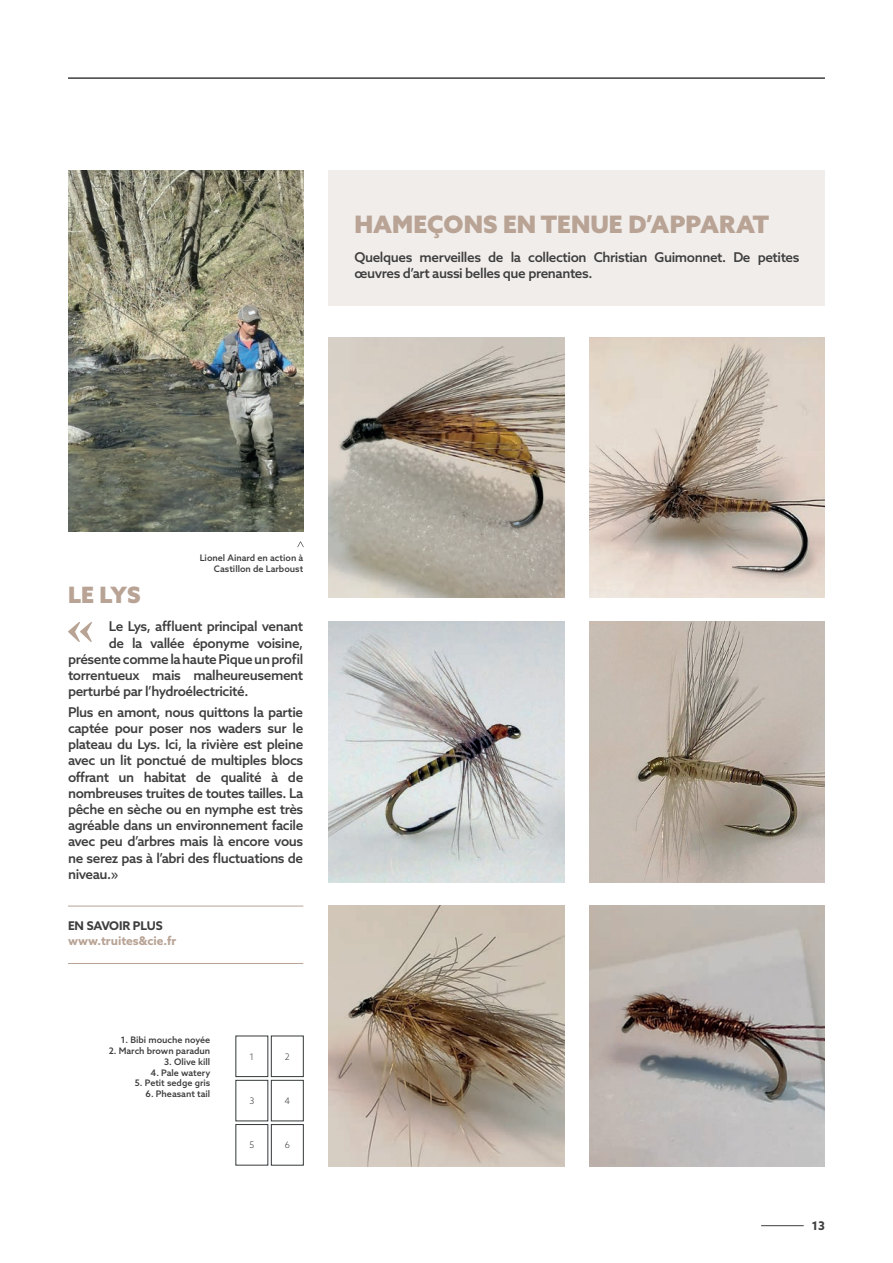
<style>
.page{position:relative;width:893px;height:1263px;background:#fff}
.page>*{position:absolute;margin:0;border:0;box-sizing:border-box;transform-origin:0 0}
.t1{font:900 24px "Azo Sans";color:#b8a395}
.t2{font:900 22.5px "Azo Sans";color:#b8a395}
.t3{font:500 13.5px/16.2px "Azo Sans";letter-spacing:-.03em;color:#3e3e3f;text-align:justify}
.t4{font:700 12px "Azo Sans";color:#b8a395}
.t5{font:700 12px "Azo Sans";letter-spacing:-.01em;color:#3e3e3f}
.t6{font:500 9px/10.8px "Azo Sans";color:#3e3e3f;text-align:right}
.t7{font:300 9px "Azo Sans";color:#3e3e3f}
</style>
<div class="page">
<hr style="left:761px;top:1225px;width:43px;height:1px;background:#3e3e3f">
<svg style="left:297px;top:541px;width:7px;height:6px"></svg>
<img style="left:68px;top:170px;width:235px;height:361px">
<hr style="left:68px;top:906px;width:235px;height:1px;background:#b8a395">
<hr style="left:68px;top:963px;width:235px;height:1px;background:#b8a395">
<hr style="left:68px;top:77px;width:757px;height:2px;background:#3e3e3f">
<img style="left:329px;top:337px;width:235px;height:261px">
<img style="left:329px;top:622px;width:235px;height:260px">
<img style="left:329px;top:906px;width:235px;height:260px">
<img style="left:590px;top:906px;width:235px;height:260px">
<img style="left:590px;top:337px;width:235px;height:261px">
<img style="left:590px;top:622px;width:235px;height:260px">
<div style="left:271px;top:1124px;width:32px;height:41px;border:1px solid #343839"></div>
<div style="left:271px;top:1080px;width:32px;height:41px;border:1px solid #343839"></div>
<svg style="left:68px;top:622px;width:24px;height:20px"></svg>
<div style="left:329px;top:170px;width:496px;height:136px;background:#f1edea"></div>
<h1 class="t1" style="left:354px;top:208px;width:416px">HAMEÇONS EN TENUE D’APPARAT</h1>
<p class="t3" style="left:354px;top:249px;width:447px">Quelques merveilles de la collection Christian Guimonnet. De petites œuvres d’art aussi belles que prenantes.</p>
<p class="t6" style="left:200px;top:553px;width:105px">Lionel Ainard en action à<br>Castillon de Larboust</p>
<h2 class="t2" style="left:68px;top:579px;width:74px">LE LYS</h2>
<p class="t3" style="left:109px;top:618px;width:196px">Le Lys, affluent principal venant</p>
<p class="t3" style="left:109px;top:634px;width:196px">de la vallée éponyme voisine,</p>
<p class="t3" style="left:68px;top:651px;width:237px">présente comme la haute Pique un profil</p>
<p class="t3" style="left:68px;top:667px;width:237px">torrentueux mais malheureusement</p>
<p class="t3" style="left:68px;top:683px;width:182px">perturbé par l’hydroélectricité.</p>
<p class="t3" style="left:68px;top:704px;width:237px">Plus en amont, nous quittons la partie captée pour poser nos waders sur le plateau du Lys. Ici, la rivière est pleine avec un lit ponctué de multiples blocs offrant un habitat de qualité à de nombreuses truites de toutes tailles. La pêche en sèche ou en nymphe est très agréable dans un environnement facile avec peu d’arbres mais là encore vous ne serez pas à l’abri des fluctuations de niveau.»</p>
<p class="t5" style="left:68px;top:918px;width:96px">EN SAVOIR PLUS</p>
<p class="t4" style="left:68px;top:932px;width:110px">www.truites&amp;cie.fr</p>
<p class="t6" style="left:121px;top:1034px;width:91px">1. Bibi mouche noyée</p>
<p class="t6" style="left:109px;top:1045px;width:103px">2. March brown paradun</p>
<p class="t6" style="left:164px;top:1056px;width:48px">3. Olive kill</p>
<p class="t6" style="left:151px;top:1067px;width:61px">4. Pale watery</p>
<p class="t6" style="left:135px;top:1077px;width:77px">5. Petit sedge gris</p>
<p class="t6" style="left:145px;top:1088px;width:66px">6. Pheasant tail</p>
<p class="t7" style="left:250px;top:1051px;width:6px">1</p>
<p class="t7" style="left:249px;top:1095px;width:6px">3</p>
<p class="t7" style="left:249px;top:1139px;width:6px">5</p>
<p class="t7" style="left:285px;top:1139px;width:7px">6</p>
<p class="t7" style="left:285px;top:1051px;width:6px">2</p>
<p class="t7" style="left:284px;top:1095px;width:7px">4</p>
<p class="t5" style="left:812px;top:1218px;width:15px">13</p>
</div>
